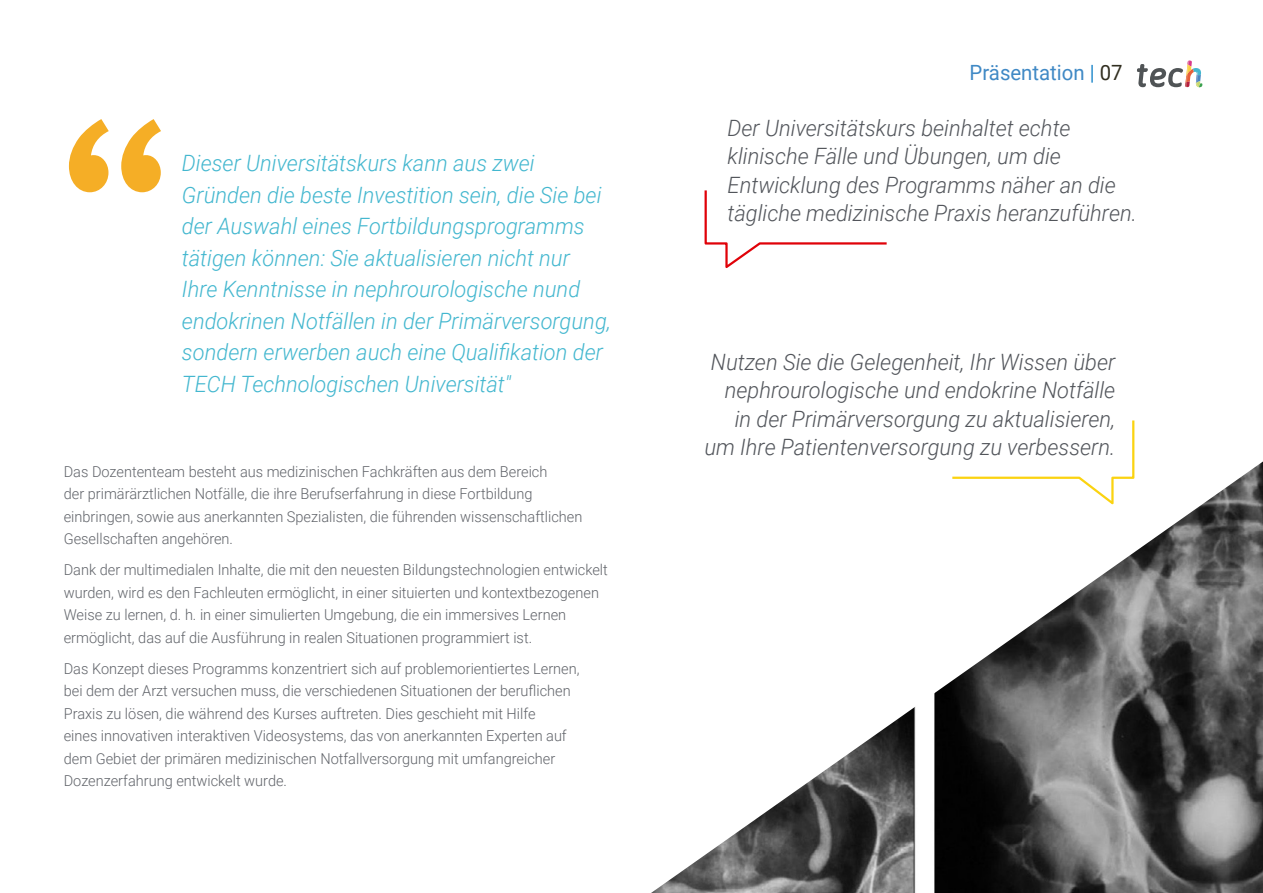
<style>
.page{position:relative;width:1263px;height:893px;background:#fff}
.page>*{position:absolute;margin:0;border:0;box-sizing:border-box;transform-origin:0 0}
.t1{font:italic 300 22.5px/31.5px "Roboto";color:#43b7cf}
.t2{font:italic 300 22.5px/28.5px "Roboto";color:#52555b;text-align:right}
.t3{font:21px "Roboto";color:#4089c5}
.t4{font:300 15px/22.5px "Roboto";color:#61646a}
.s1{color:#3e89c5}
.s2{color:#2289cb}
.s3{color:#312e20}
</style>
<div class="page">
<svg style="left:69px;top:119px;width:92px;height:73px"></svg>
<svg style="left:1132px;top:420px;width:3px;height:41px"></svg>
<img style="left:651px;top:461px;width:612px;height:432px">
<svg style="left:704px;top:190px;width:183px;height:78px"></svg>
<svg style="left:1137px;top:61px;width:65px;height:27px"></svg>
<p class="t1" style="left:182px;top:146px;width:430px">Dieser Universitätskurs kann aus zwei Gründen die beste Investition sein, die Sie bei der Auswahl eines Fortbildungsprogramms tätigen können: Sie aktualisieren nicht nur Ihre Kenntnisse in nephrourologische nund endokrinen Notfällen in der Primärversorgung, sondern erwerben auch eine Qualifikation der TECH Technologischen Universität"</p>
<p class="t4" style="left:64px;top:460px;width:520px">Das Dozententeam besteht aus medizinischen Fachkräften aus dem Bereich<br>der primärärztlichen Notfälle, die ihre Berufserfahrung in diese Fortbildung einbringen, sowie aus anerkannten Spezialisten, die führenden wissenschaftlichen Gesellschaften angehören.</p>
<p class="t4" style="left:64px;top:558px;width:546px">Dank der multimedialen Inhalte, die mit den neuesten Bildungstechnologien entwickelt wurden, wird es den Fachleuten ermöglicht, in einer situierten und kontextbezogenen Weise zu lernen, d. h. in einer simulierten Umgebung, die ein immersives Lernen ermöglicht, das auf die Ausführung in realen Situationen programmiert ist.</p>
<p class="t4" style="left:64px;top:657px;width:517px">Das Konzept dieses Programms konzentriert sich auf problemorientiertes Lernen, bei dem der Arzt versuchen muss, die verschiedenen Situationen der beruflichen Praxis zu lösen, die während des Kurses auftreten. Dies geschieht mit Hilfe<br>eines innovativen interaktiven Videosystems, das von anerkannten Experten auf dem Gebiet der primären medizinischen Notfallversorgung mit umfangreicher Dozenzerfahrung entwickelt wurde.</p>
<h2 class="t3" style="left:969px;top:57px;width:155px">Präsentatio<span class="s1">n</span> <span class="s2">|</span> <span class="s3">07</span></h2>
<h1 class="t2" style="left:727px;top:113px;width:411px;text-align:left">Der Universitätskurs beinhaltet echte klinische Fälle und Übungen, um die Entwicklung des Programms näher an die tägliche medizinische Praxis heranzuführen.</h1>
<h1 class="t2" style="left:704px;top:347px;width:412px">Nutzen Sie die Gelegenheit, Ihr Wissen über nephrourologische und endokrine Notfälle in der Primärversorgung zu aktualisieren, um Ihre Patientenversorgung zu verbessern.</h1>
</div>
